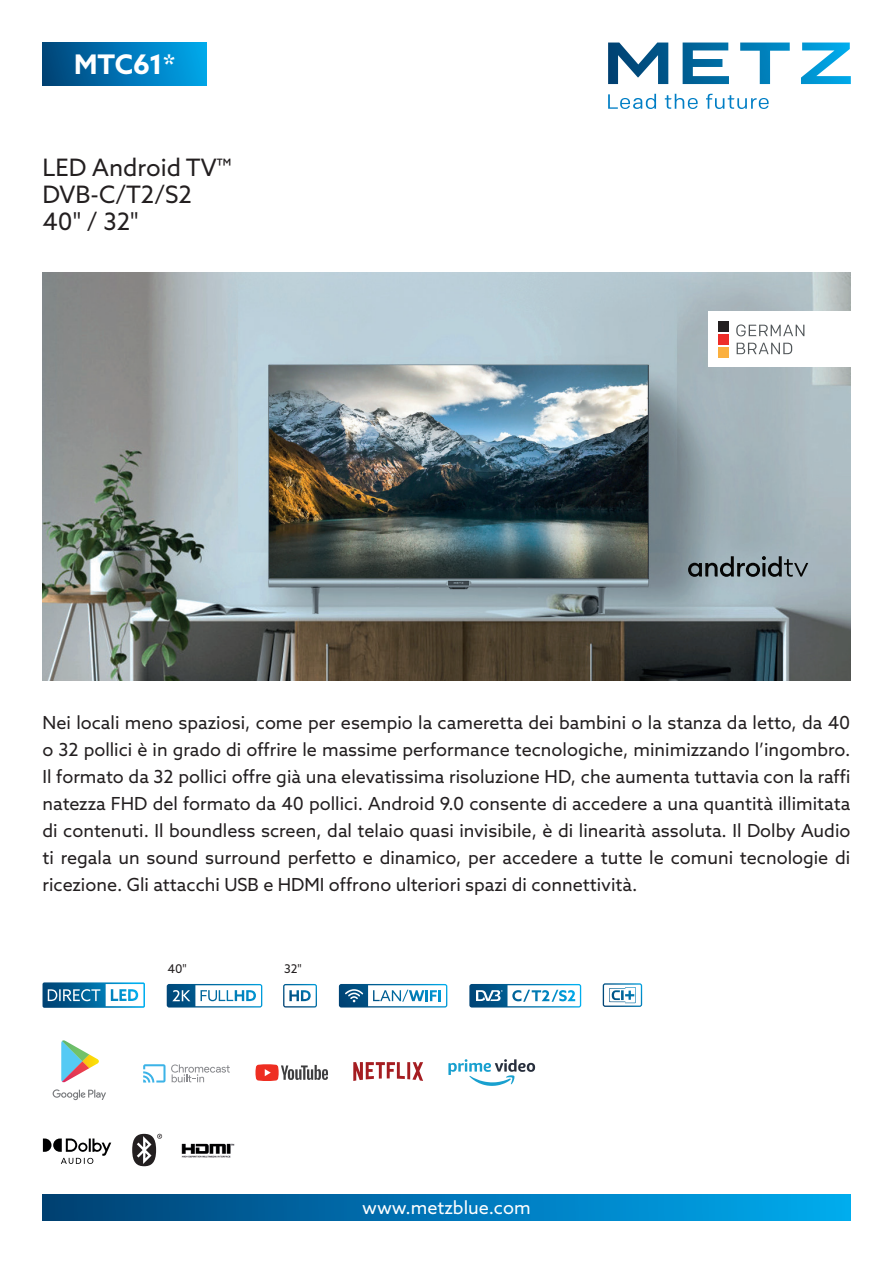
<style>
.page{position:relative;width:893px;height:1263px;background:#fff}
.page>*{position:absolute;margin:0;border:0;box-sizing:border-box;transform-origin:0 0}
.t1{font:700 27px "Azo Sans";letter-spacing:-.01em;color:#fff}
.t2{font:24px/27px "Azo Sans";color:#231f20}
.t3{font:18px/27px "Azo Sans";color:#231f20;text-align:justify}
.t4{font:18px "Azo Sans";color:#fff}
.t5{font:12px "Azo Sans";color:#231f20}
</style>
<div class="page">
<svg style="left:608px;top:43px;width:60px;height:41px"></svg>
<svg style="left:683px;top:43px;width:46px;height:41px"></svg>
<svg style="left:740px;top:43px;width:50px;height:41px"></svg>
<svg style="left:801px;top:43px;width:50px;height:41px"></svg>
<svg style="left:608px;top:94px;width:48px;height:15px"></svg>
<svg style="left:665px;top:94px;width:33px;height:15px"></svg>
<svg style="left:706px;top:94px;width:63px;height:15px"></svg>
<div style="left:43px;top:1194px;width:807px;height:26px;background:linear-gradient(to right,#004076,#00acf3)"></div>
<img style="left:43px;top:272px;width:808px;height:408px">
<div style="left:43px;top:43px;width:164px;height:43px;background:linear-gradient(to right,#00437a,#00a7ee)"></div>
<svg style="left:167px;top:984px;width:95px;height:23px"></svg>
<svg style="left:255px;top:1064px;width:73px;height:17px"></svg>
<svg style="left:353px;top:1062px;width:52px;height:19px"></svg>
<hr style="left:407px;top:1062px;width:3px;height:17px;background:#a51d21">
<svg style="left:412px;top:1062px;width:11px;height:19px"></svg>
<svg style="left:143px;top:1064px;width:87px;height:18px"></svg>
<svg style="left:53px;top:1089px;width:53px;height:11px"></svg>
<svg style="left:61px;top:1040px;width:38px;height:42px"></svg>
<svg style="left:448px;top:1059px;width:88px;height:27px"></svg>
<svg style="left:283px;top:984px;width:34px;height:23px"></svg>
<svg style="left:339px;top:984px;width:108px;height:23px"></svg>
<svg style="left:469px;top:984px;width:112px;height:23px"></svg>
<svg style="left:603px;top:983px;width:39px;height:24px"></svg>
<svg style="left:43px;top:1138px;width:68px;height:26px"></svg>
<img style="left:181px;top:1143px;width:54px;height:15px">
<svg style="left:132px;top:1134px;width:30px;height:32px"></svg>
<div style="left:708px;top:311px;width:144px;height:56px;background:#fff"></div>
<svg style="left:736px;top:324px;width:68px;height:12px"></svg>
<svg style="left:737px;top:343px;width:55px;height:11px"></svg>
<div style="left:719px;top:321px;width:10px;height:10px;background:#231f20"></div>
<div style="left:719px;top:334px;width:10px;height:10px;background:#ee2d28"></div>
<div style="left:719px;top:347px;width:10px;height:11px;background:#fbb03f"></div>
<svg style="left:43px;top:982px;width:102px;height:26px"></svg>
<svg style="left:688px;top:556px;width:120px;height:21px;background:#707d82"></svg>
<h1 class="t1" style="left:74px;top:47px;width:103px">MTC61*</h1>
<h2 class="t2" style="left:43px;top:153px;width:191px">LED Android TV™<br>DVB-C/T2/S2<br>40" / 32"</h2>
<p class="t3" style="left:43px;top:708px;width:809px">Nei locali meno spaziosi, come per esempio la cameretta dei bambini o la stanza da letto, da 40 o 32 pollici è in grado di offrire le massime performance tecnologiche, minimizzando l’ingombro.<br>Il formato da 32 pollici offre già una elevatissima risoluzione HD, che aumenta tuttavia con la raffi natezza FHD del formato da 40 pollici. Android 9.0 consente di accedere a una quantità illimitata di contenuti. Il boundless screen, dal telaio quasi invisibile, è di linearità assoluta. Il Dolby Audio ti regala un sound surround perfetto e dinamico, per accedere a tutte le comuni tecnologie di ricezione. Gli attacchi USB e HDMI offrono ulteriori spazi di connettività.</p>
<p class="t5" style="left:167px;top:961px;width:21px">40"</p>
<p class="t5" style="left:284px;top:961px;width:19px">32"</p>
<p class="t4" style="left:362px;top:1196px;width:170px">www.metzblue.com</p>
</div>
